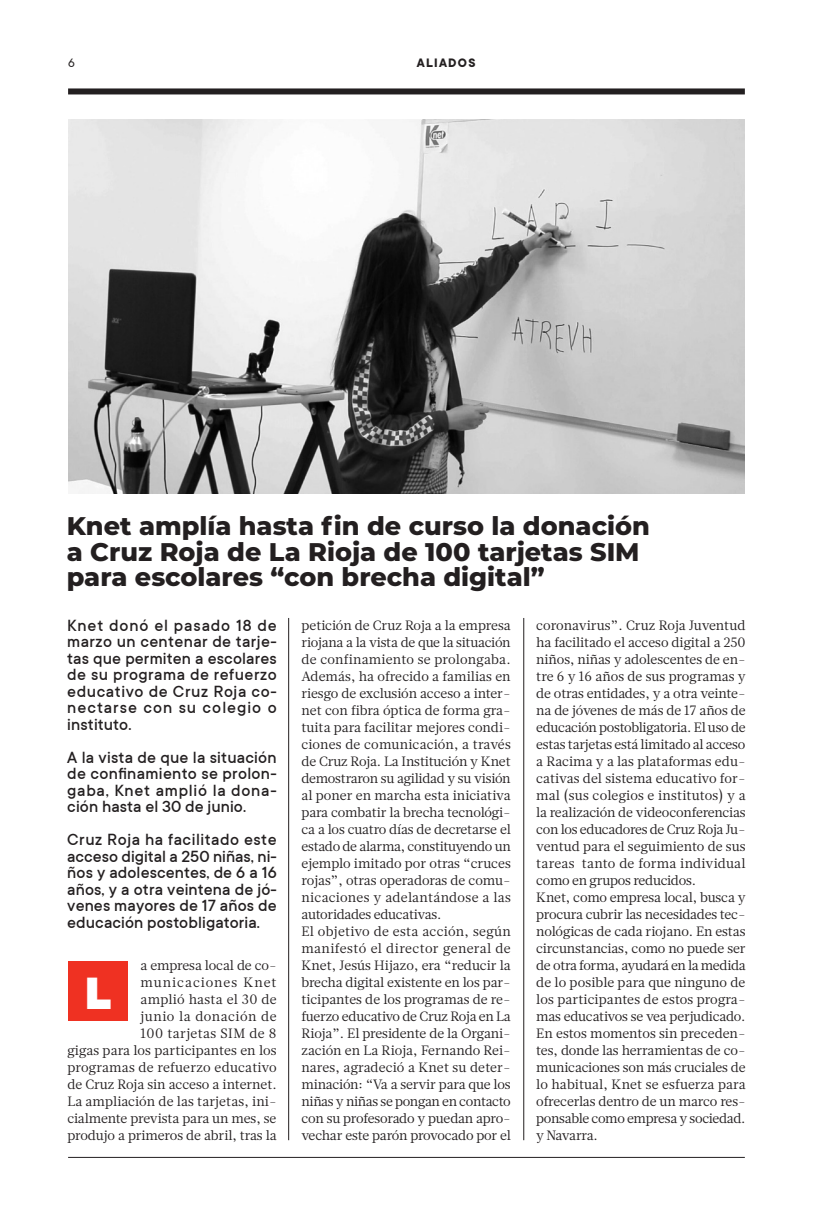
<style>
.page{position:relative;width:830px;height:1221px;background:#fff}
.page>*{position:absolute;margin:0;border:0;box-sizing:border-box;transform-origin:0 0}
.t1{font:900 49.8px "TT Commons";color:#fff}
.t2{font:800 25.5px/25.5px "Montserrat";color:#231f20}
.TEXTO_GENERAL_OK{font:500 18px/16.5px "TT Commons";letter-spacing:.005em;color:#231f20;text-align:justify}
.TEXTO_GENERAL_OK-2{font:13.5px/17px "Glosa Text";letter-spacing:-.005em;color:#231f20;text-align:justify}
.TEXTO_GENERAL_OK-3{font:13.5px "Glosa Text";letter-spacing:-.04em;color:#231f20}
.t3{font:700 13.5px "TT Commons";letter-spacing:.095em;color:#231f20}
.t4{font:13.5px "TT Commons";color:#231f20}
</style>
<div class="page">
<div style="left:68px;top:88px;width:676px;height:6px;background:#231f20"></div>
<hr style="left:68px;top:1157px;width:676px;height:1px;background:#231f20">
<img style="left:68px;top:119px;width:676px;height:374px">
<hr style="left:288px;top:618px;width:1px;height:522px;background:#231f20">
<hr style="left:523px;top:618px;width:1px;height:522px;background:#231f20">
<div style="left:68px;top:961px;width:60px;height:60px;background:#ef3122"></div>
<p class="t4" style="left:68px;top:55px;width:8px">6</p>
<p class="t3" style="left:416px;top:56px;width:60px">ALIADOS</p>
<p class="t2" style="left:67px;top:512px;width:584px">Knet amplía hasta fin de curso la donación a Cruz Roja de La Rioja de 100 tarjetas SIM para escolares “con brecha digital”</p>
<p class="TEXTO_GENERAL_OK" style="left:67px;top:617px;width:211px">Knet donó el pasado 18 de marzo un centenar de tarje&shy;tas que permiten a escolares de su programa de refuerzo educativo de Cruz Roja co&shy;nectarse con su colegio o instituto.</p>
<p class="TEXTO_GENERAL_OK" style="left:67px;top:749px;width:211px">A la vista de que la situación de confinamiento se prolon&shy;gaba, Knet amplió la dona&shy;ción hasta el 30 de junio.</p>
<p class="TEXTO_GENERAL_OK" style="left:67px;top:831px;width:211px">Cruz Roja ha facilitado este acceso digital a 250 niñas, ni&shy;ños y adolescentes, de 6 a 16 años, y a otra veintena de jó&shy;venes mayores de 17 años de educación postobligatoria.</p>
<p class="TEXTO_GENERAL_OK-2" style="left:67px;top:956px;width:211px;text-align:right">a empresa local de co&shy;municaciones Knet<br>amplió hasta el 30 de<br>junio la donación de<br>100 tarjetas SIM de 8<br>gigas para los participantes en los programas de refuerzo educativo de Cruz Roja sin acceso a internet.<br>La ampliación de las tarjetas, ini&shy;cialmente prevista para un mes, se produjo a primeros de abril, tras la</p>
<p class="TEXTO_GENERAL_OK-2" style="left:301px;top:616px;width:211px">petición de Cruz Roja a la empresa riojana a la vista de que la situación de confinamiento se prolongaba.<br>Además, ha ofrecido a familias en riesgo de exclusión acceso a inter&shy;net con fibra óptica de forma gra&shy;tuita para facilitar mejores condi&shy;ciones de comunicación, a través de Cruz Roja. La Institución y Knet demostraron su agilidad y su visión al poner en marcha esta iniciativa para combatir la brecha tecnológi&shy;ca a los cuatro días de decretarse el estado de alarma, constituyendo un ejemplo imitado por otras “cruces rojas”, otras operadoras de comu&shy;nicaciones y adelantándose a las autoridades educativas.</p>
<p class="TEXTO_GENERAL_OK-2" style="left:301px;top:922px;width:211px">El objetivo de esta acción, según manifestó el director general de Knet, Jesús Hijazo, era “reducir la brecha digital existente en los par&shy;ticipantes de los programas de re&shy;fuerzo educativo de Cruz Roja en La Rioja”. El presidente de la Organi&shy;zación en La Rioja, Fernando Rei&shy;nares, agradeció a Knet su deter&shy;minación: “Va a servir para que los niñas y niñas se pongan en contacto con su profesorado y puedan apro&shy;vechar este parón provocado por el</p>
<p class="TEXTO_GENERAL_OK-2" style="left:536px;top:616px;width:211px">coronavirus”. Cruz Roja Juventud ha facilitado el acceso digital a 250 niños, niñas y adolescentes de en&shy;tre 6 y 16 años de sus programas y de otras entidades, y a otra veinte&shy;na de jóvenes de más de 17 años de educación postobligatoria. El uso de estas tarjetas está limitado al acceso a Racima y a las plataformas edu&shy;cativas del sistema educativo for&shy;mal (sus colegios e institutos) y a la realización de videoconferencias con los educadores de Cruz Roja Ju&shy;ventud para el seguimiento de sus tareas tanto de forma individual como en grupos reducidos.</p>
<p class="TEXTO_GENERAL_OK-2" style="left:536px;top:888px;width:211px">Knet, como empresa local, busca y procura cubrir las necesidades tec&shy;nológicas de cada riojano. En estas circunstancias, como no puede ser de otra forma, ayudará en la medida de lo posible para que ninguno de los participantes de estos progra&shy;mas educativos se vea perjudicado.<br>En estos momentos sin preceden&shy;tes, donde las herramientas de co&shy;municaciones son más cruciales de lo habitual, Knet se esfuerza para ofrecerlas dentro de un marco res&shy;ponsable como empresa y sociedad.</p>
<p class="TEXTO_GENERAL_OK-3" style="left:536px;top:1126px;width:63px">y Navarra.</p>
<p class="t1" style="left:85px;top:964px;width:28px">L</p>
</div>
